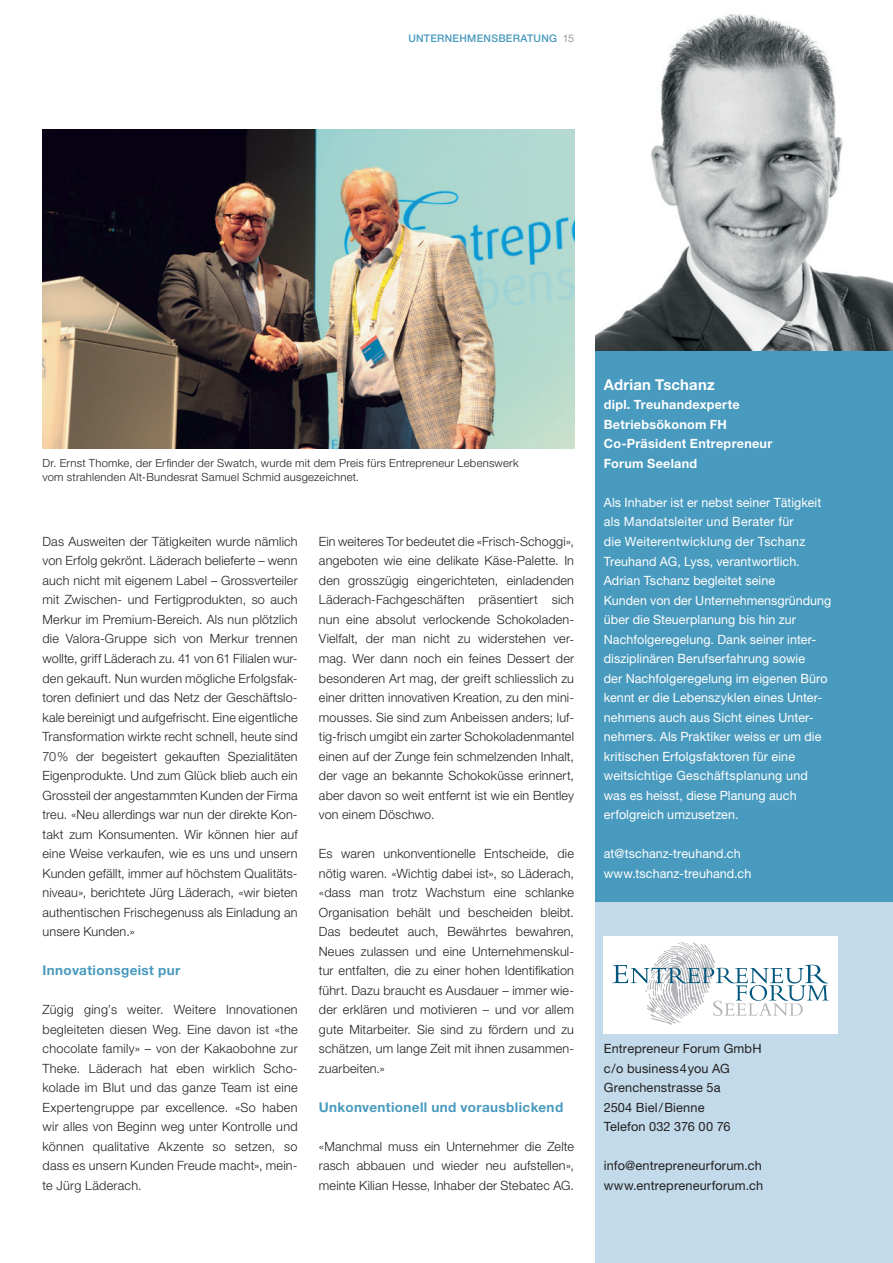
<style>
.page{position:relative;width:893px;height:1263px;background:#fff}
.page>*{position:absolute;margin:0;border:0;box-sizing:border-box;transform-origin:0 0}
.t1{font:700 15px "Helvetica Neue LT Std";letter-spacing:.015em;color:#fff}
.t2{font:700 13.5px "Helvetica Neue LT Std";letter-spacing:.03em;color:#489abe}
.t3{font:300 12.75px/19.5px "Helvetica Neue LT Std";letter-spacing:.015em;color:#231f20;text-align:justify}
.t4{font:12.75px/19.5px "Helvetica Neue LT Std";letter-spacing:.01em;color:#fff}
.t5{font:12.75px/19.5px "Helvetica Neue LT Std";letter-spacing:.01em;color:#231f20}
.t6{font:700 12.75px/19.5px "Helvetica Neue LT Std";letter-spacing:.02em;color:#fff}
.t7{font:300 11.25px/13.5px "Helvetica Neue LT Std";letter-spacing:.02em;color:#231f20}
.t8{font:500 10.5px "Helvetica Neue LT Std";letter-spacing:.025em;color:#489abe}
.s1{font-weight:300;color:#76787b}
</style>
<div class="page">
<div style="left:595px;top:349px;width:298px;height:914px;background:#489abe"></div>
<div style="left:595px;top:903px;width:298px;height:360px;background:#c2dae9"></div>
<div style="left:604px;top:936px;width:234px;height:97px;background:#fff"></div>
<svg style="left:612px;top:942px;width:217px;height:83px"></svg>
<img style="left:595px;top:14px;width:298px;height:337px">
<img style="left:43px;top:130px;width:531px;height:318px">
<p class="t8" style="left:408px;top:32px;width:167px">UNTERNEHMENSBERATUNG <span class="s1">15</span></p>
<p class="t7" style="left:43px;top:456px;width:478px">Dr. Ernst Thomke, der Erfinder der Swatch, wurde mit dem Preis fürs Entrepreneur Lebenswerk vom strahlenden Alt-Bundesrat Samuel Schmid ausgezeichnet.</p>
<p class="t3" style="left:43px;top:531px;width:257px">Das Ausweiten der Tätigkeiten wurde nämlich von Erfolg gekrönt. Läderach belieferte – wenn auch nicht mit eigenem Label – Grossverteiler mit Zwischen- und Fertigprodukten, so auch Merkur im Premium-Bereich. Als nun plötzlich die Valora-Gruppe sich von Merkur trennen wollte, griff Läderach zu. 41 von 61 Filialen wur&shy;den gekauft. Nun wurden mögliche Erfolgsfak&shy;toren definiert und das Netz der Geschäftslo&shy;kale bereinigt und aufgefrischt. Eine eigentliche Transformation wirkte recht schnell, heute sind 70% der begeistert gekauften Spezialitäten Eigenprodukte. Und zum Glück blieb auch ein Grossteil der angestammten Kunden der Firma treu. «Neu allerdings war nun der direkte Kon&shy;takt zum Konsumenten. Wir können hier auf eine Weise verkaufen, wie es uns und unsern Kunden gefällt, immer auf höchstem Qualitäts&shy;niveau», berichtete Jürg Läderach, «wir bieten authentischen Frischegenuss als Einladung an unsere Kunden.»</p>
<p class="t2" style="left:43px;top:962px;width:139px">Innovationsgeist pur</p>
<p class="t3" style="left:43px;top:999px;width:257px">Zügig ging’s weiter. Weitere Innovationen begleiteten diesen Weg. Eine davon ist «the chocolate family» – von der Kakaobohne zur Theke. Läderach hat eben wirklich Scho&shy;kolade im Blut und das ganze Team ist eine Expertengruppe par excellence. «So haben wir alles von Beginn weg unter Kontrolle und können qualitative Akzente so setzen, so dass es unsern Kunden Freude macht», mein&shy;te Jürg Läderach.</p>
<p class="t3" style="left:319px;top:531px;width:257px">Ein weiteres Tor bedeutet die «Frisch-Schoggi», angeboten wie eine delikate Käse-Palette. In den grosszügig eingerichteten, einladenden Läderach-Fachgeschäften präsentiert sich nun eine absolut verlockende Schokoladen-Vielfalt, der man nicht zu widerstehen ver&shy;mag. Wer dann noch ein feines Dessert der besonderen Art mag, der greift schliesslich zu einer dritten innovativen Kreation, zu den mini&shy;mousses. Sie sind zum Anbeissen anders; luf&shy;tig-frisch umgibt ein zarter Schokoladenmantel einen auf der Zunge fein schmelzenden Inhalt, der vage an bekannte Schokoküsse erinnert, aber davon so weit entfernt ist wie ein Bentley von einem Döschwo.</p>
<p class="t3" style="left:319px;top:843px;width:257px">Es waren unkonventionelle Entscheide, die nötig waren. «Wichtig dabei ist», so Läderach, «dass man trotz Wachstum eine schlanke Organisation behält und bescheiden bleibt.<br>Das bedeutet auch, Bewährtes bewahren, Neues zulassen und eine Unternehmenskul&shy;tur entfalten, die zu einer hohen Identifikation führt. Dazu braucht es Ausdauer – immer wie&shy;der erklären und motivieren – und vor allem gute Mitarbeiter. Sie sind zu fördern und zu schätzen, um lange Zeit mit ihnen zusammen&shy;zuarbeiten.»</p>
<p class="t2" style="left:319px;top:1098px;width:246px">Unkonventionell und vorausblickend</p>
<p class="t3" style="left:319px;top:1136px;width:257px">«Manchmal muss ein Unternehmer die Zelte rasch abbauen und wieder neu aufstellen», meinte Kilian Hesse, Inhaber der Stebatec AG.</p>
<p class="t1" style="left:604px;top:375px;width:112px">Adrian Tschanz</p>
<p class="t6" style="left:604px;top:395px;width:170px">dipl. Treuhandexperte<br>Betriebsökonom FH<br>Co-Präsident Entrepreneur<br>Forum Seeland</p>
<p class="t4" style="left:604px;top:492px;width:229px">Als Inhaber ist er nebst seiner Tätigkeit als Mandatsleiter und Berater für<br>die Weiterentwicklung der Tschanz Treuhand AG, Lyss, verantwortlich.<br>Adrian Tschanz begleitet seine<br>Kunden von der Unternehmensgründung über die Steuerplanung bis hin zur Nachfolgeregelung. Dank seiner inter&shy;disziplinären Berufserfahrung sowie<br>der Nachfolgeregelung im eigenen Büro kennt er die Lebenszyklen eines Unter&shy;nehmens auch aus Sicht eines Unter&shy;nehmers. Als Praktiker weiss er um die kritischen Erfolgsfaktoren für eine weitsichtige Geschäftsplanung und was es heisst, diese Planung auch erfolgreich umzusetzen.</p>
<p class="t4" style="left:604px;top:843px;width:149px">at@tschanz-treuhand.ch www.tschanz-treuhand.ch</p>
<p class="t5" style="left:604px;top:1038px;width:159px">Entrepreneur Forum GmbH c/o business4you AG<br>Grenchenstrasse 5a<br>2504 Biel/Bienne<br>Telefon 032 376 00 76</p>
<p class="t5" style="left:604px;top:1155px;width:161px">info@entrepreneurforum.ch www.entrepreneurforum.ch</p>
</div>
